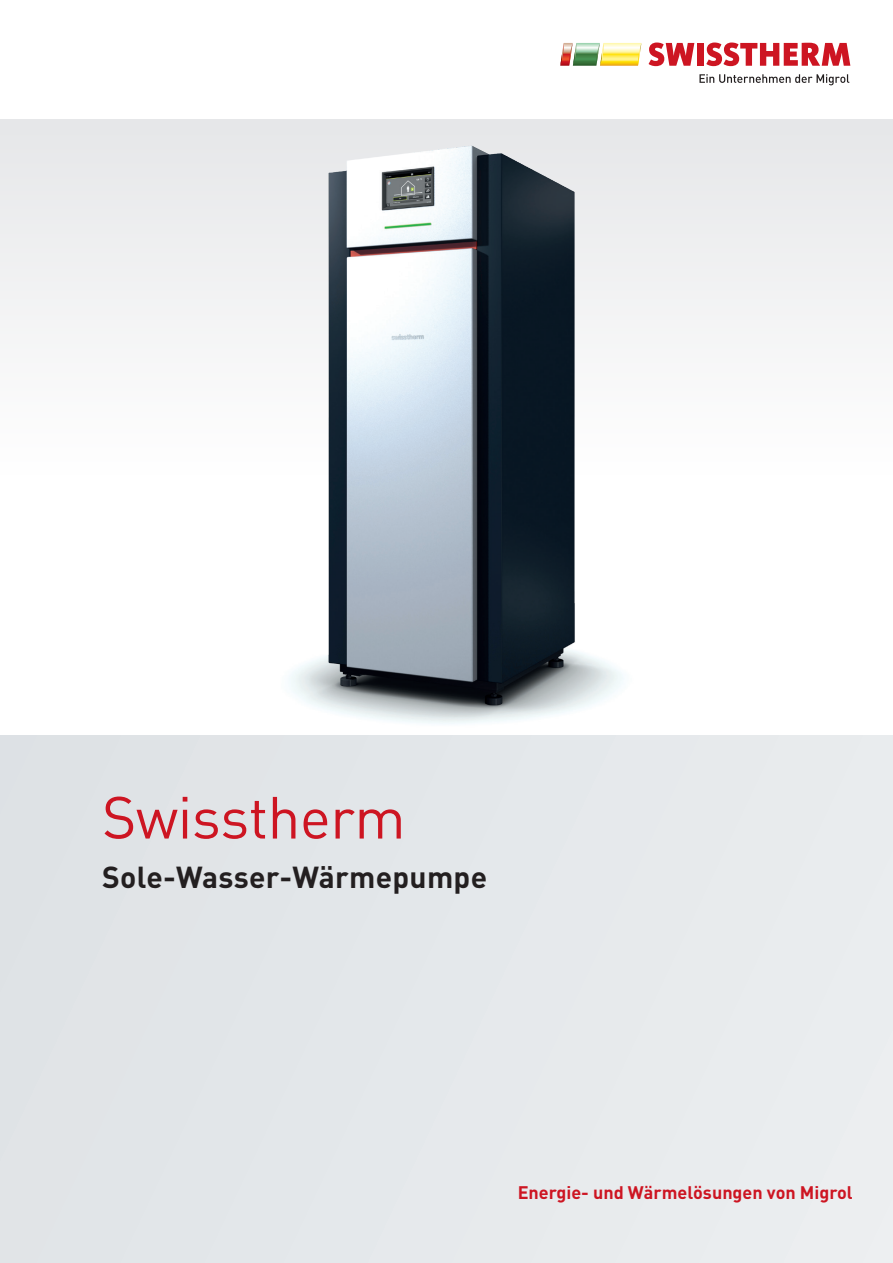
<style>
.page{position:relative;width:893px;height:1263px;background:#fff}
.page>*{position:absolute;margin:0;border:0;box-sizing:border-box;transform-origin:0 0}
.t1{font:58.5px "DIN";letter-spacing:-.01em;color:#cd1522}
.t2{font:700 30px "DINOT";letter-spacing:.01em;color:#231f20}
.t3{font:700 18px "DIN";color:#cd1522}
</style>
<div class="page">
<div style="left:0;top:119px;width:893px;height:355px;background:#f2f2f3"></div>
<svg style="left:560px;top:43px;width:81px;height:23px;background:#d0ca87"></svg>
<div style="left:697px;top:43px;width:6px;height:23px;background:#cd1522"></div>
<svg style="left:706px;top:43px;width:144px;height:23px"></svg>
<svg style="left:649px;top:43px;width:45px;height:23px"></svg>
<svg style="left:699px;top:74px;width:150px;height:11px"></svg>
<div style="left:0;top:736px;width:893px;height:527px;background:#e4e8eb"></div>
<img style="left:280px;top:123px;width:449px;height:601px">
<h1 class="t1" style="left:102px;top:781px;width:305px">Swisstherm</h1>
<h2 class="t2" style="left:102px;top:857px;width:387px">Sole-Wasser-Wärmepumpe</h2>
<p class="t3" style="left:518px;top:1181px;width:337px">Energie- und Wärmelösungen von Migrol</p>
</div>
